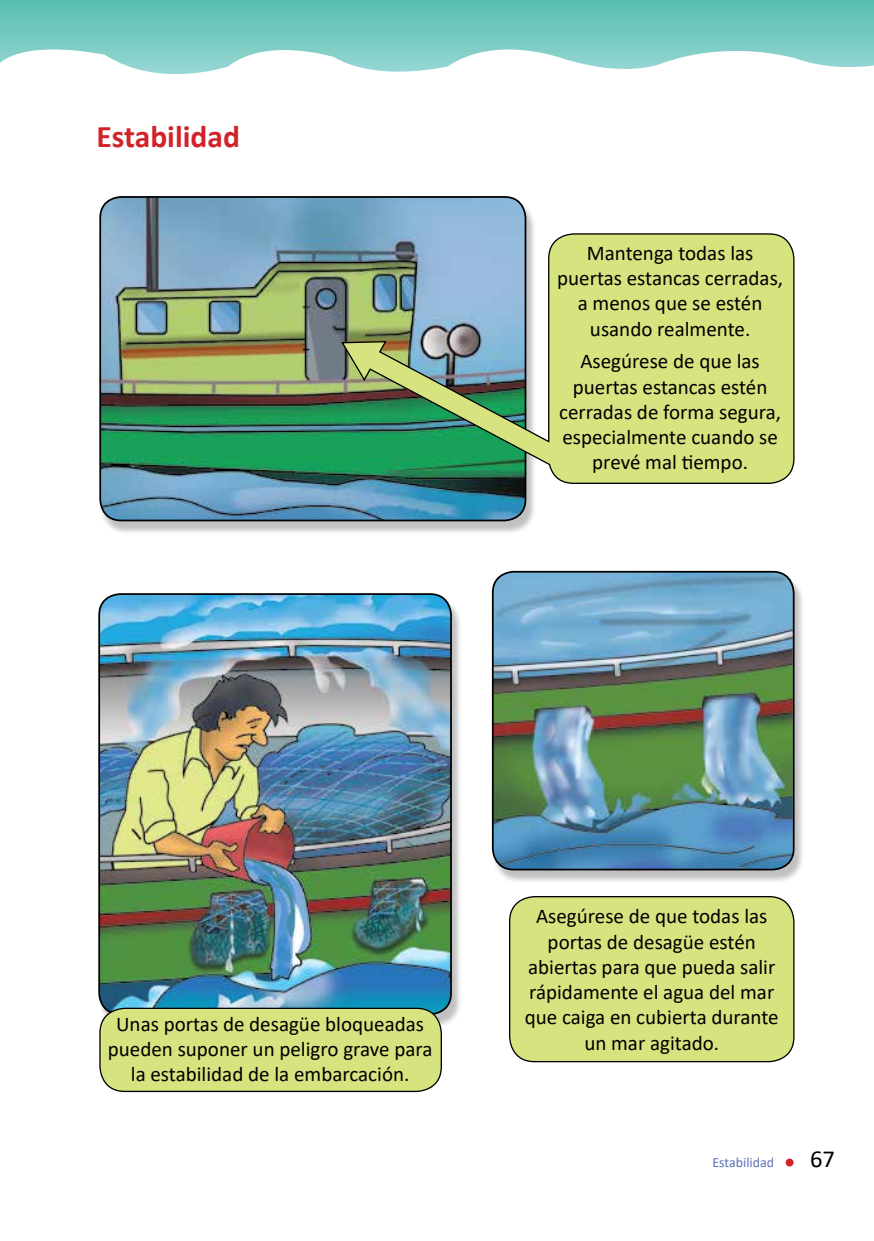
<style>
.page{position:relative;width:874px;height:1241px;background:#fff}
.page>*{position:absolute;margin:0;border:0;box-sizing:border-box;transform-origin:0 0}
.t1{font:700 31.5px "Calibri";color:#d2232a}
.t2{font:24.5px "Calibri";color:#000}
.t3{font:21px/25.2px "Calibri";color:#000;text-align:center}
.t4{font:14px "Calibri";color:#5c72b7}
</style>
<div class="page">
<svg style="left:0;top:0;width:873px;height:75px"></svg>
<div style="left:785px;top:1158px;width:8px;height:8px;background:#d2232a;border-radius:50%"></div>
<div style="left:99px;top:199px;width:437px;height:336px;background:#000;opacity:.25"></div>
<img style="left:100px;top:197px;width:425px;height:323px">
<div style="left:99px;top:196px;width:427px;height:325px;border:2px solid #000;border-radius:21px"></div>
<div style="left:491px;top:574px;width:313px;height:310px;background:#000;opacity:.25"></div>
<img style="left:492px;top:573px;width:300px;height:296px">
<div style="left:491px;top:570px;width:303px;height:300px;border:2px solid #000;border-radius:21px"></div>
<div style="left:98px;top:596px;width:364px;height:432px;background:#000;opacity:.25"></div>
<img style="left:99px;top:594px;width:352px;height:420px">
<div style="left:98px;top:593px;width:353px;height:421px;border:2px solid #000;border-radius:21px"></div>
<div style="left:100px;top:1008px;width:341px;height:83px;background:#d7e37f;border-radius:25px"></div>
<div style="left:99px;top:1007px;width:342px;height:84px;border:1px solid #000;border-radius:25px"></div>
<div style="left:509px;top:896px;width:284px;height:165px;background:#d7e37f;border-radius:25px"></div>
<div style="left:508px;top:895px;width:286px;height:167px;border:1px solid #000;border-radius:25px"></div>
<img style="left:340px;top:232px;width:454px;height:252px">
<h1 class="t1" style="left:96px;top:114px;width:145px">Estabilidad</h1>
<p class="t3" style="left:557px;top:240px;width:227px">Mantenga todas las puertas estancas cerradas, a menos que se estén usando realmente.</p>
<p class="t3" style="left:559px;top:348px;width:223px">Asegúrese de que las puertas estancas estén cerradas de forma segura, especialmente cuando se prevé mal tiempo.</p>
<p class="t3" style="left:108px;top:1010px;width:326px">Unas portas de desagüe bloqueadas pueden suponer un peligro grave para la estabilidad de la embarcación.</p>
<p class="t3" style="left:524px;top:903px;width:255px">Asegúrese de que todas las portas de desagüe estén abiertas para que pueda salir rápidamente el agua del mar que caiga en cubierta durante un mar agitado.</p>
<p class="t4" style="left:712px;top:1151px;width:63px">Estabilidad</p>
<p class="t2" style="left:809px;top:1141px;width:26px">67</p>
</div>
